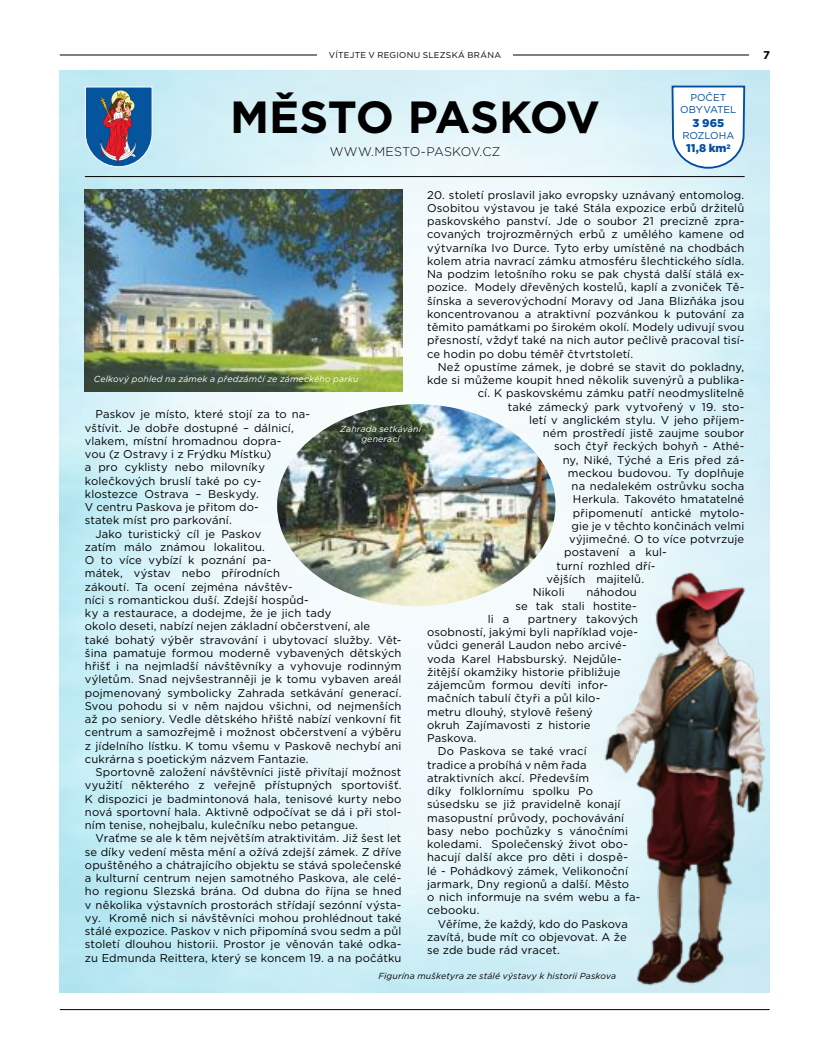
<style>
.page{position:relative;width:830px;height:1063px;background:#fff}
.page>*{position:absolute;margin:0;border:0;box-sizing:border-box;transform-origin:0 0}
.t1{font:700 45px "Gotham";letter-spacing:-.01em;color:#000}
.t2{font:300 12.5px "Gotham";letter-spacing:.005em;color:#000}
.t3{font:11.25px/13.2px "Gotham";letter-spacing:.01em;color:#000;text-align:justify}
.t4{font:900 11.25px "Gotham";letter-spacing:-.005em;color:#034ea2}
.t5{font:700 11.25px "Gotham";color:#000}
.t6{font:10px/12px "Gotham";letter-spacing:-.005em;color:#034ea2;text-align:center}
.t7{font:italic 8.75px/10.5px "Gotham";letter-spacing:.02em;color:#fff;text-align:center}
.t8{font:italic 8.75px "Gotham";letter-spacing:.015em;color:#000}
.t9{font:8.5px "Gotham";letter-spacing:.03em;color:#000}
</style>
<div class="page">
<img style="left:60px;top:71px;width:708px;height:921px">
<hr style="left:60px;top:1009px;width:709px;height:1px;background:#000">
<hr style="left:60px;top:55px;width:688px;height:1px;background:#000">
<div style="left:317px;top:46px;width:195px;height:18px;background:#fff"></div>
<img style="left:85px;top:190px;width:317px;height:202px">
<img style="left:580px;top:566px;width:184px;height:426px">
<hr style="left:85px;top:176px;width:659px;height:1px;background:#000">
<img style="left:277px;top:404px;width:278px;height:202px">
<img style="left:85px;top:87px;width:67px;height:80px">
<svg style="left:670px;top:85px;width:75px;height:85px"></svg>
<p class="t9" style="left:329px;top:50px;width:173px">VÍTEJTE V REGIONU SLEZSKÁ BRÁNA</p>
<p class="t5" style="left:762px;top:48px;width:8px">7</p>
<h1 class="t1" style="left:230px;top:88px;width:371px">MĚSTO PASKOV</h1>
<p class="t2" style="left:329px;top:143px;width:172px">WWW.MESTO-PASKOV.CZ</p>
<p class="t6" style="left:680px;top:92px;width:58px">POČET<br>OBYVATEL</p>
<p class="t4" style="left:692px;top:115px;width:33px">3 965</p>
<p class="t6" style="left:682px;top:129px;width:53px">ROZLOHA</p>
<p class="t4" style="left:685px;top:141px;width:46px">11,8 km<sup>2</sup></p>
<p class="t3" style="left:427px;top:188px;width:318px">20. století proslavil jako evropsky uznávaný entomolog.<br>Osobitou výstavou je také Stála expozice erbů držitelů paskovského panství. Jde o soubor 21 precizně zpra&shy;covaných trojrozměrných erbů z umělého kamene od výtvarníka Ivo Durce. Tyto erby umístěné na chodbách kolem atria navrací zámku atmosféru šlechtického sídla.<br>Na podzim letošního roku se pak chystá další stálá ex&shy;pozice. Modely dřevěných kostelů, kaplí a zvoniček Tě&shy;šínska a severovýchodní Moravy od Jana Blizňáka jsou koncentrovanou a atraktivní pozvánkou k putování za těmito památkami po širokém okolí. Modely udivují svou přesností, vždyť také na nich autor pečlivě pracoval tisí&shy;ce hodin po dobu téměř čtvrtstoletí.</p>
<p class="t3" style="left:437px;top:360px;width:308px">Než opustíme zámek, je dobré se stavit do pokladny,</p>
<p class="t3" style="left:427px;top:373px;width:318px">kde si můžeme koupit hned několik suvenýrů a publika-</p>
<p class="t3" style="left:477px;top:387px;width:268px">cí. K paskovskému zámku patří neodmyslitelně</p>
<p class="t3" style="left:507px;top:400px;width:238px">také zámecký park vytvořený v 19. sto-</p>
<p class="t3" style="left:529px;top:413px;width:216px">letí v anglickém stylu. V jeho příjem-</p>
<p class="t3" style="left:542px;top:426px;width:203px">ném prostředí jistě zaujme soubor</p>
<p class="t3" style="left:554px;top:440px;width:191px">soch čtyř řeckých bohyň - Athé-</p>
<p class="t3" style="left:562px;top:453px;width:183px">ny, Niké, Týché a Eris před zá-</p>
<p class="t3" style="left:567px;top:466px;width:178px">meckou budovou. Ty doplňuje</p>
<p class="t3" style="left:571px;top:479px;width:174px">na nedalekém ostrůvku socha</p>
<p class="t3" style="left:572px;top:493px;width:173px">Herkula. Takovéto hmatatelné</p>
<p class="t3" style="left:572px;top:506px;width:173px">připomenutí antické mytolo-</p>
<p class="t3" style="left:571px;top:519px;width:174px">gie je v těchto končinách velmi</p>
<p class="t3" style="left:569px;top:532px;width:176px">výjimečné. O to více potvrzuje</p>
<p class="t3" style="left:564px;top:546px;width:104px">postavení a kul-</p>
<p class="t3" style="left:556px;top:559px;width:100px">turní rozhled dří-</p>
<p class="t3" style="left:546px;top:572px;width:99px">vějších majitelů.</p>
<p class="t3" style="left:532px;top:585px;width:33px">Nikoli</p>
<p class="t7" style="left:94px;top:374px;width:266px">Celkový pohled na zámek a předzámčí ze zámeckého parku</p>
<p class="t3" style="left:95px;top:407px;width:216px">Paskov je místo, které stojí za to na-</p>
<p class="t3" style="left:85px;top:421px;width:210px">vštívit. Je dobře dostupné – dálnicí,</p>
<p class="t3" style="left:85px;top:434px;width:198px">vlakem, místní hromadnou dopra-</p>
<p class="t3" style="left:85px;top:447px;width:188px">vou (z Ostravy i z Frýdku Místku)</p>
<p class="t3" style="left:85px;top:460px;width:181px">a pro cyklisty nebo milovníky</p>
<p class="t3" style="left:85px;top:474px;width:178px">kolečkových bruslí také po cy-</p>
<p class="t3" style="left:85px;top:487px;width:175px">klostezce Ostrava – Beskydy.</p>
<p class="t3" style="left:85px;top:500px;width:175px">V centru Paskova je přitom do-</p>
<p class="t3" style="left:85px;top:513px;width:148px">statek míst pro parkování.</p>
<p class="t3" style="left:95px;top:527px;width:167px">Jako turistický cíl je Paskov</p>
<p class="t3" style="left:85px;top:540px;width:182px">zatím málo známou lokalitou.</p>
<p class="t3" style="left:85px;top:553px;width:188px">O to více vybízí k poznání pa-</p>
<p class="t3" style="left:85px;top:566px;width:197px">mátek, výstav nebo přírodních</p>
<p class="t3" style="left:85px;top:580px;width:209px">zákoutí. Ta ocení zejména návštěv-</p>
<p class="t3" style="left:85px;top:593px;width:225px">níci s romantickou duší. Zdejší hospůd-</p>
<p class="t3" style="left:85px;top:606px;width:248px">ky a restaurace, a dodejme, že je jich tady</p>
<p class="t3" style="left:85px;top:619px;width:286px">okolo deseti, nabízí nejen základní občerstvení, ale</p>
<p class="t3" style="left:85px;top:633px;width:318px">také bohatý výběr stravování i ubytovací služby. Vět-</p>
<p class="t3" style="left:85px;top:646px;width:318px">šina pamatuje formou moderně vybavených dětských</p>
<p class="t3" style="left:85px;top:659px;width:318px">hřišť i na nejmladší návštěvníky a vyhovuje rodinným</p>
<p class="t3" style="left:85px;top:672px;width:318px">výletům. Snad nejvšestranněji je k tomu vybaven areál</p>
<p class="t3" style="left:85px;top:686px;width:318px">pojmenovaný symbolicky Zahrada setkávání generací.</p>
<p class="t3" style="left:85px;top:699px;width:318px">Svou pohodu si v něm najdou všichni, od nejmenších</p>
<p class="t3" style="left:85px;top:712px;width:318px">až po seniory. Vedle dětského hřiště nabízí venkovní fit</p>
<p class="t3" style="left:85px;top:725px;width:318px">centrum a samozřejmě i možnost občerstvení a výběru</p>
<p class="t3" style="left:85px;top:739px;width:318px">z jídelního lístku. K tomu všemu v Paskově nechybí ani</p>
<p class="t3" style="left:85px;top:752px;width:225px">cukrárna s poetickým názvem Fantazie.</p>
<p class="t3" style="left:95px;top:765px;width:307px">Sportovně založení návštěvníci jistě přivítají možnost</p>
<p class="t3" style="left:85px;top:778px;width:318px">využití některého z veřejně přístupných sportovišť.</p>
<p class="t3" style="left:85px;top:792px;width:318px">K dispozici je badmintonová hala, tenisové kurty nebo</p>
<p class="t3" style="left:85px;top:805px;width:318px">nová sportovní hala. Aktivně odpočívat se dá i při stol-</p>
<p class="t3" style="left:85px;top:818px;width:274px">ním tenise, nohejbalu, kulečníku nebo petangue.</p>
<p class="t3" style="left:95px;top:831px;width:307px">Vraťme se ale k těm největším atraktivitám. Již šest let</p>
<p class="t3" style="left:85px;top:845px;width:318px">se díky vedení města mění a ožívá zdejší zámek. Z dříve</p>
<p class="t3" style="left:85px;top:858px;width:318px">opuštěného a chátrajícího objektu se stává společenské</p>
<p class="t3" style="left:85px;top:871px;width:318px">a kulturní centrum nejen samotného Paskova, ale celé-</p>
<p class="t3" style="left:85px;top:884px;width:318px">ho regionu Slezská brána. Od dubna do října se hned</p>
<p class="t3" style="left:85px;top:898px;width:318px">v několika výstavních prostorách střídají sezónní výsta-</p>
<p class="t3" style="left:85px;top:911px;width:318px">vy. Kromě nich si návštěvníci mohou prohlédnout také</p>
<p class="t3" style="left:85px;top:924px;width:318px">stálé expozice. Paskov v nich připomíná svou sedm a půl</p>
<p class="t3" style="left:85px;top:938px;width:318px">století dlouhou historii. Prostor je věnován také odka-</p>
<p class="t3" style="left:85px;top:951px;width:318px">zu Edmunda Reittera, který se koncem 19. a na počátku</p>
<p class="t7" style="left:340px;top:423px;width:82px">Zahrada setkávání generací</p>
<p class="t3" style="left:515px;top:585px;width:123px;text-align:right">náhodou<br>se tak stali hostite-</p>
<p class="t3" style="left:487px;top:612px;width:23px">li a</p>
<p class="t3" style="left:527px;top:612px;width:112px">partnery takových</p>
<p class="t3" style="left:427px;top:625px;width:212px">osobností, jakými byli například voje-</p>
<p class="t3" style="left:427px;top:638px;width:201px">vůdci generál Laudon nebo arcivé-</p>
<p class="t3" style="left:427px;top:652px;width:196px">voda Karel Habsburský. Nejdůle-</p>
<p class="t3" style="left:427px;top:665px;width:195px">žitější okamžiky historie přibližuje</p>
<p class="t3" style="left:427px;top:678px;width:182px">zájemcům formou devíti infor-</p>
<p class="t3" style="left:427px;top:691px;width:175px">mačních tabulí čtyři a půl kilo-</p>
<p class="t3" style="left:427px;top:705px;width:167px">metru dlouhý, stylově řešený</p>
<p class="t3" style="left:427px;top:718px;width:165px">okruh Zajímavosti z historie</p>
<p class="t3" style="left:427px;top:731px;width:51px">Paskova.</p>
<p class="t3" style="left:437px;top:744px;width:150px">Do Paskova se také vrací</p>
<p class="t3" style="left:427px;top:758px;width:161px">tradice a probíhá v něm řada</p>
<p class="t3" style="left:427px;top:771px;width:163px">atraktivních akcí. Především</p>
<p class="t3" style="left:427px;top:784px;width:167px">díky folklornímu spolku Po</p>
<p class="t3" style="left:427px;top:797px;width:195px">súsedsku se již pravidelně konají</p>
<p class="t3" style="left:427px;top:811px;width:198px">masopustní průvody, pochovávání</p>
<p class="t3" style="left:427px;top:824px;width:202px">basy nebo pochůzky s vánočními</p>
<p class="t3" style="left:427px;top:837px;width:202px">koledami. Společenský život obo-</p>
<p class="t3" style="left:427px;top:850px;width:202px">hacují další akce pro děti i dospě-</p>
<p class="t3" style="left:427px;top:864px;width:202px">lé - Pohádkový zámek, Velikonoční</p>
<p class="t3" style="left:427px;top:877px;width:203px">jarmark, Dny regionů a další. Město</p>
<p class="t3" style="left:427px;top:890px;width:215px">o nich informuje na svém webu a fa-</p>
<p class="t3" style="left:427px;top:903px;width:54px">cebooku.</p>
<p class="t3" style="left:437px;top:917px;width:191px">Věříme, že každý, kdo do Paskova</p>
<p class="t3" style="left:427px;top:930px;width:201px">zavítá, bude mít co objevovat. A že</p>
<p class="t3" style="left:427px;top:943px;width:134px">se zde bude rád vracet.</p>
<p class="t8" style="left:378px;top:970px;width:239px">Figurína mušketyra ze stálé výstavy k historii Paskova</p>
</div>
